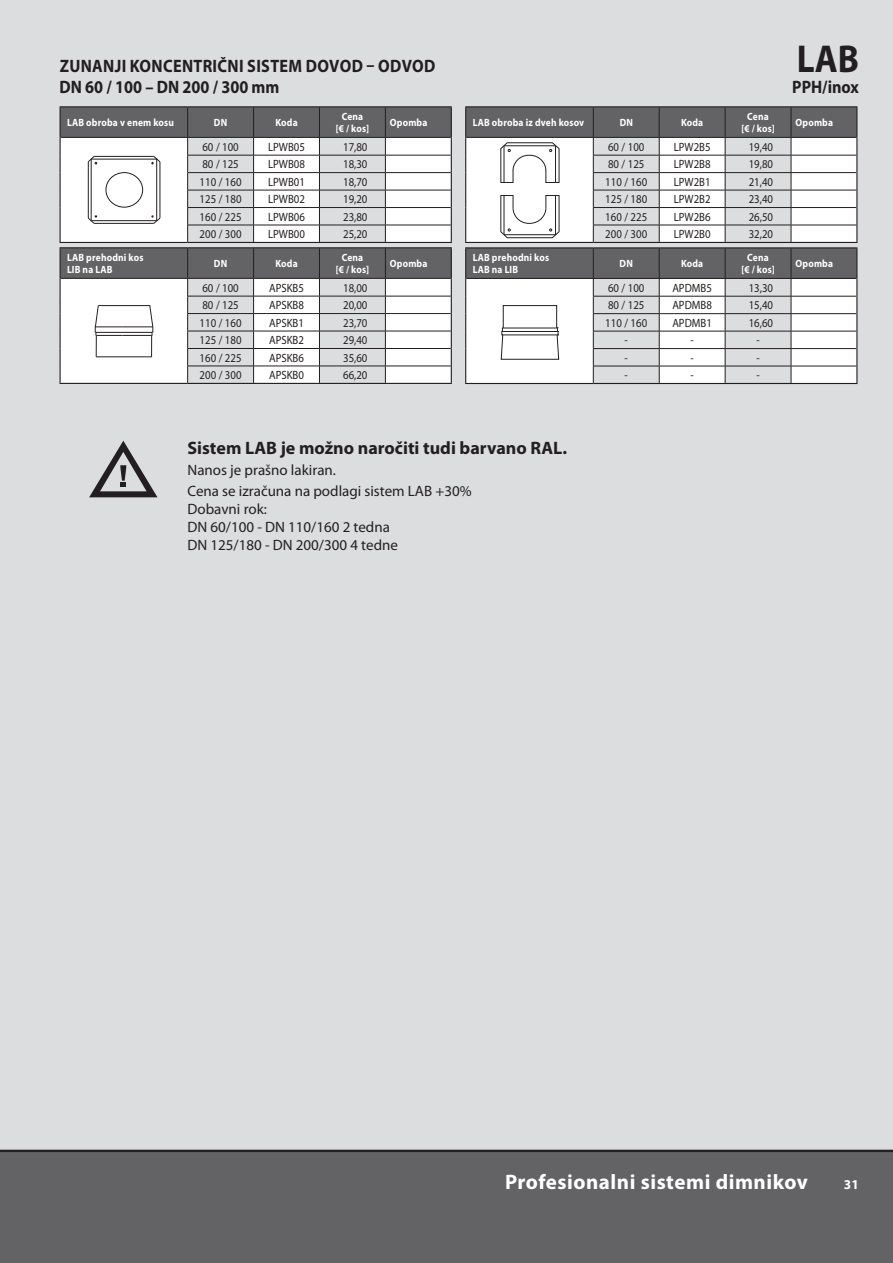
<style>
.page{position:relative;width:893px;height:1263px;background:#fff}
.page>*{position:absolute;margin:0;border:0;box-sizing:border-box;transform-origin:0 0}
.t1{font:700 39px "Myriad Pro";color:#231f20;scale:.9 1}
.t2{font:700 21px "Myriad Pro";letter-spacing:.025em;color:#fff}
.t3{font:700 18px/21.6px "Myriad Pro";letter-spacing:.02em;color:#231f20;scale:.9 1}
.t4{font:700 18px "Myriad Pro";color:#231f20}
.t5{font:700 18px "Myriad Pro";color:#231f20;scale:.9 1}
.t6{font:15px/18px "Myriad Pro";color:#231f20}
.t7{font:700 13.5px "Myriad Pro";color:#fff}
.t8{font:12px "Myriad Pro";color:#231f20;scale:.9 1}
.t9{font:700 10.5px/12.6px "Myriad Pro";letter-spacing:.02em;color:#fff;text-align:center;scale:.9 1}
</style>
<div class="page">
<div style="left:0;top:1152px;width:893px;height:111px;background:#636366"></div>
<div style="left:0;top:0;width:893px;height:1152px;background:#dcdddf"></div>
<hr style="left:0;top:1150px;width:893px;height:3px;background:#231f20">
<hr style="left:60px;top:106px;width:128px;height:1px;background:#231f20">
<hr style="left:188px;top:106px;width:264px;height:1px;background:#231f20">
<hr style="left:60px;top:242px;width:128px;height:1px;background:#231f20">
<hr style="left:188px;top:242px;width:264px;height:1px;background:#231f20">
<svg style="left:60px;top:107px;width:392px;height:135px"></svg>
<div style="left:106px;top:172px;width:37px;height:35px;border:1px solid #231f20;border-radius:50%"></div>
<hr style="left:60px;top:247px;width:128px;height:1px;background:#231f20">
<hr style="left:188px;top:247px;width:264px;height:1px;background:#231f20">
<hr style="left:60px;top:383px;width:128px;height:1px;background:#231f20">
<hr style="left:188px;top:383px;width:264px;height:1px;background:#231f20">
<svg style="left:60px;top:248px;width:392px;height:135px"></svg>
<hr style="left:465px;top:106px;width:128px;height:1px;background:#231f20">
<hr style="left:593px;top:106px;width:264px;height:1px;background:#231f20">
<hr style="left:465px;top:242px;width:128px;height:1px;background:#231f20">
<hr style="left:593px;top:242px;width:264px;height:1px;background:#231f20">
<svg style="left:465px;top:107px;width:392px;height:135px"></svg>
<hr style="left:465px;top:247px;width:128px;height:1px;background:#231f20">
<hr style="left:593px;top:247px;width:264px;height:1px;background:#231f20">
<hr style="left:465px;top:383px;width:128px;height:1px;background:#231f20">
<hr style="left:593px;top:383px;width:264px;height:1px;background:#231f20">
<svg style="left:465px;top:248px;width:392px;height:135px"></svg>
<svg style="left:89px;top:441px;width:69px;height:56px"></svg>
<h3 class="t3" style="left:60px;top:57px;width:419px">ZUNANJI KONCENTRIČNI SISTEM DOVOD ODVOD<br>DN 60 / 100 – DN 200 / 300 mm</h3>
<p class="t9" style="left:67px;top:117px;width:120px">LAB obroba v enem kosu</p>
<p class="t9" style="left:214px;top:117px;width:16px">DN</p>
<p class="t9" style="left:275px;top:117px;width:26px">Koda</p>
<p class="t9" style="left:336px;top:111px;width:38px">Cena<br>[€ / kos]</p>
<p class="t9" style="left:390px;top:117px;width:43px">Opomba</p>
<p class="t8" style="left:202px;top:142px;width:42px">60 / 100</p>
<p class="t8" style="left:268px;top:142px;width:43px">LPWB05</p>
<p class="t8" style="left:343px;top:142px;width:29px">17,80</p>
<p class="t8" style="left:202px;top:160px;width:42px">80 / 125</p>
<p class="t8" style="left:268px;top:160px;width:43px">LPWB08</p>
<p class="t8" style="left:343px;top:160px;width:29px">18,30</p>
<p class="t8" style="left:200px;top:177px;width:48px">110 / 160</p>
<p class="t8" style="left:268px;top:177px;width:43px">LPWB01</p>
<p class="t8" style="left:343px;top:177px;width:29px">18,70</p>
<p class="t8" style="left:200px;top:195px;width:48px">125 / 180</p>
<p class="t8" style="left:268px;top:195px;width:43px">LPWB02</p>
<p class="t8" style="left:343px;top:195px;width:29px">19,20</p>
<p class="t8" style="left:200px;top:212px;width:48px">160 / 225</p>
<p class="t8" style="left:268px;top:212px;width:43px">LPWB06</p>
<p class="t8" style="left:343px;top:212px;width:29px">23,80</p>
<p class="t8" style="left:200px;top:229px;width:48px">200 / 300</p>
<p class="t8" style="left:268px;top:229px;width:43px">LPWB00</p>
<p class="t8" style="left:343px;top:229px;width:29px">25,20</p>
<p class="t9" style="left:67px;top:252px;width:86px;text-align:left">LAB prehodni kos<br>LIB na LAB</p>
<p class="t9" style="left:214px;top:258px;width:16px">DN</p>
<p class="t9" style="left:275px;top:258px;width:26px">Koda</p>
<p class="t9" style="left:336px;top:252px;width:38px">Cena<br>[€ / kos]</p>
<p class="t9" style="left:390px;top:258px;width:43px">Opomba</p>
<p class="t8" style="left:202px;top:283px;width:42px">60 / 100</p>
<p class="t8" style="left:269px;top:283px;width:40px">APSKB5</p>
<p class="t8" style="left:343px;top:283px;width:29px">18,00</p>
<p class="t8" style="left:202px;top:301px;width:42px">80 / 125</p>
<p class="t8" style="left:269px;top:301px;width:40px">APSKB8</p>
<p class="t8" style="left:343px;top:301px;width:29px">20,00</p>
<p class="t8" style="left:200px;top:318px;width:48px">110 / 160</p>
<p class="t8" style="left:269px;top:318px;width:40px">APSKB1</p>
<p class="t8" style="left:343px;top:318px;width:29px">23,70</p>
<p class="t8" style="left:200px;top:336px;width:48px">125 / 180</p>
<p class="t8" style="left:269px;top:336px;width:40px">APSKB2</p>
<p class="t8" style="left:343px;top:336px;width:29px">29,40</p>
<p class="t8" style="left:200px;top:353px;width:48px">160 / 225</p>
<p class="t8" style="left:269px;top:353px;width:40px">APSKB6</p>
<p class="t8" style="left:343px;top:353px;width:29px">35,60</p>
<p class="t8" style="left:200px;top:370px;width:48px">200 / 300</p>
<p class="t8" style="left:269px;top:370px;width:40px">APSKB0</p>
<p class="t8" style="left:343px;top:370px;width:29px">66,20</p>
<h1 class="t1" style="left:797px;top:44px;width:71px">LAB</h1>
<h3 class="t5" style="left:792px;top:81px;width:76px">PPH/inox</h3>
<p class="t9" style="left:473px;top:117px;width:125px">LAB obroba iz dveh kosov</p>
<p class="t9" style="left:620px;top:117px;width:16px">DN</p>
<p class="t9" style="left:681px;top:117px;width:26px">Koda</p>
<p class="t9" style="left:741px;top:111px;width:38px">Cena<br>[€ / kos]</p>
<p class="t9" style="left:795px;top:117px;width:43px">Opomba</p>
<p class="t8" style="left:608px;top:142px;width:42px">60 / 100</p>
<p class="t8" style="left:674px;top:142px;width:43px">LPW2B5</p>
<p class="t8" style="left:749px;top:142px;width:29px">19,40</p>
<p class="t8" style="left:608px;top:160px;width:42px">80 / 125</p>
<p class="t8" style="left:674px;top:160px;width:43px">LPW2B8</p>
<p class="t8" style="left:749px;top:160px;width:29px">19,80</p>
<p class="t8" style="left:605px;top:177px;width:48px">110 / 160</p>
<p class="t8" style="left:674px;top:177px;width:43px">LPW2B1</p>
<p class="t8" style="left:749px;top:177px;width:29px">21,40</p>
<p class="t8" style="left:605px;top:195px;width:48px">125 / 180</p>
<p class="t8" style="left:674px;top:195px;width:43px">LPW2B2</p>
<p class="t8" style="left:749px;top:195px;width:29px">23,40</p>
<p class="t8" style="left:605px;top:212px;width:48px">160 / 225</p>
<p class="t8" style="left:674px;top:212px;width:43px">LPW2B6</p>
<p class="t8" style="left:749px;top:212px;width:29px">26,50</p>
<p class="t8" style="left:605px;top:229px;width:48px">200 / 300</p>
<p class="t8" style="left:674px;top:229px;width:43px">LPW2B0</p>
<p class="t8" style="left:749px;top:229px;width:29px">32,20</p>
<p class="t9" style="left:473px;top:252px;width:86px;text-align:left">LAB prehodni kos<br>LAB na LIB</p>
<p class="t9" style="left:620px;top:258px;width:16px">DN</p>
<p class="t9" style="left:681px;top:258px;width:26px">Koda</p>
<p class="t9" style="left:741px;top:252px;width:38px">Cena<br>[€ / kos]</p>
<p class="t9" style="left:795px;top:258px;width:43px">Opomba</p>
<p class="t8" style="left:608px;top:283px;width:42px">60 / 100</p>
<p class="t8" style="left:672px;top:283px;width:46px">APDMB5</p>
<p class="t8" style="left:749px;top:283px;width:29px">13,30</p>
<p class="t8" style="left:608px;top:301px;width:42px">80 / 125</p>
<p class="t8" style="left:672px;top:301px;width:46px">APDMB8</p>
<p class="t8" style="left:749px;top:301px;width:29px">15,40</p>
<p class="t8" style="left:605px;top:318px;width:48px">110 / 160</p>
<p class="t8" style="left:672px;top:318px;width:46px">APDMB1</p>
<p class="t8" style="left:749px;top:318px;width:29px">16,60</p>
<p class="t8" style="left:625px;top:336px;width:5px">-</p>
<p class="t8" style="left:690px;top:336px;width:5px">-</p>
<p class="t8" style="left:756px;top:336px;width:5px">-</p>
<p class="t8" style="left:625px;top:353px;width:5px">-</p>
<p class="t8" style="left:690px;top:353px;width:5px">-</p>
<p class="t8" style="left:756px;top:353px;width:5px">-</p>
<p class="t8" style="left:625px;top:371px;width:5px">-</p>
<p class="t8" style="left:690px;top:371px;width:5px">-</p>
<p class="t8" style="left:756px;top:371px;width:5px">-</p>
<h3 class="t4" style="left:188px;top:441px;width:381px">Sistem LAB je možno naročiti tudi barvano RAL.</h3>
<p class="t6" style="left:188px;top:461px;width:286px;line-height:21px">Nanos je prašno lakiran.<br>Cena se izračuna na podlagi sistem LAB +30%</p>
<p class="t6" style="left:188px;top:502px;width:212px">Dobavni rok:<br>DN 60/100 - DN 110/160 2 tedna<br>DN 125/180 - DN 200/300 4 tedne</p>
<h2 class="t2" style="left:505px;top:1174px;width:304px">Profesionalni sistemi dimnikov</h2>
<p class="t7" style="left:844px;top:1179px;width:16px">31</p>
</div>
